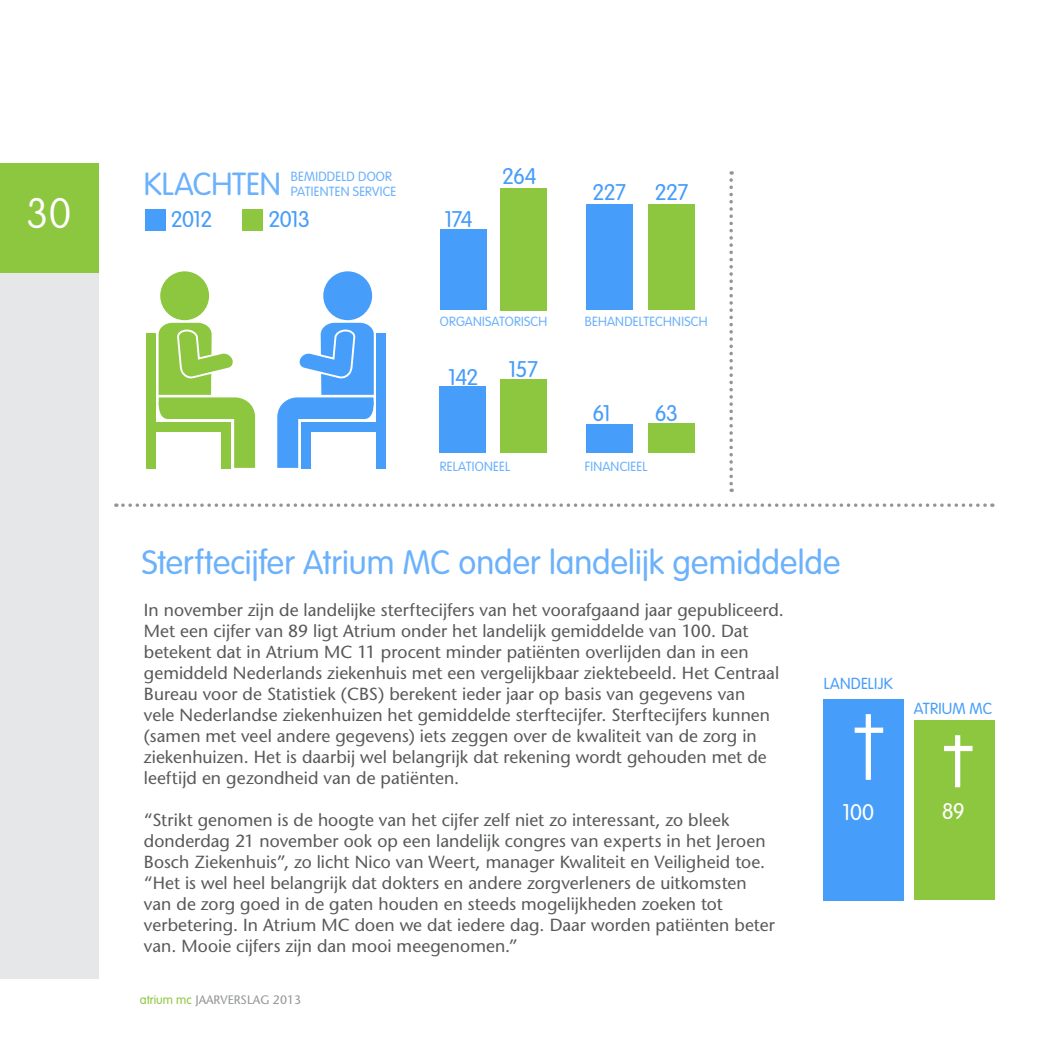
<style>
.page{position:relative;width:1042px;height:1042px;background:#fff}
.page>*{position:absolute;margin:0;border:0;box-sizing:border-box;transform-origin:0 0}
.t1{font:100 42px "VAG Rounded";color:#fff}
.t2{font:300 33.25px "VAG Rounded";letter-spacing:.005em;color:#6bb1fb}
.t3{font:300 31.5px "VAG Rounded";letter-spacing:-.005em;color:#6bb1fb}
.t4{font:300 22.4px "VAG Rounded";letter-spacing:-.035em;color:#469dfa}
.t5{font:300 22.4px "VAG Rounded";color:#fff}
.t6{font:17.5px/21px "Stone Sans";letter-spacing:.005em;color:#58595b}
.t7{font:300 15.75px "VAG Rounded";letter-spacing:.015em;color:#469dfa}
.t8{font:300 13.12px/14.3px "VAG Rounded";letter-spacing:.02em;color:#6bb1fb}
.t9{font:12.25px "Stone Sans";color:#939598}
.s1{font-family:"VAG Rounded";font-weight:300;color:#8dc63f}
</style>
<div class="page">
<div style="left:0;top:273px;width:99px;height:706px;background:#e6e7e8"></div>
<div style="left:0;top:164px;width:99px;height:109px;background:#8dc63f"></div>
<svg style="left:729px;top:171px;width:4px;height:321px"></svg>
<svg style="left:123px;top:503px;width:870px;height:4px"></svg>
<div style="left:160px;top:271px;width:49px;height:49px;background:#8dc63f;border-radius:50%"></div>
<svg style="left:158px;top:323px;width:97px;height:145px"></svg>
<div style="left:147px;top:333px;width:9px;height:135px;background:#8dc63f"></div>
<div style="left:221px;top:422px;width:10px;height:46px;background:#8dc63f"></div>
<div style="left:149px;top:422px;width:81px;height:10px;background:#8dc63f"></div>
<div style="left:323px;top:271px;width:49px;height:49px;background:#469dfa;border-radius:50%"></div>
<svg style="left:277px;top:323px;width:97px;height:145px"></svg>
<div style="left:376px;top:333px;width:10px;height:135px;background:#469dfa"></div>
<div style="left:301px;top:422px;width:10px;height:46px;background:#469dfa"></div>
<div style="left:302px;top:422px;width:81px;height:10px;background:#469dfa"></div>
<div style="left:440px;top:229px;width:46px;height:81px;background:#469dfa"></div>
<div style="left:586px;top:204px;width:47px;height:106px;background:#469dfa"></div>
<div style="left:439px;top:387px;width:46px;height:66px;background:#469dfa"></div>
<div style="left:586px;top:424px;width:47px;height:29px;background:#469dfa"></div>
<div style="left:145px;top:209px;width:20px;height:21px;background:#469dfa"></div>
<div style="left:242px;top:209px;width:21px;height:21px;background:#8dc63f"></div>
<div style="left:500px;top:188px;width:47px;height:122px;background:#8dc63f"></div>
<div style="left:648px;top:204px;width:46px;height:106px;background:#8dc63f"></div>
<div style="left:500px;top:380px;width:47px;height:73px;background:#8dc63f"></div>
<div style="left:648px;top:423px;width:46px;height:30px;background:#8dc63f"></div>
<div style="left:823px;top:699px;width:81px;height:201px;background:#469dfa"></div>
<div style="left:914px;top:720px;width:80px;height:180px;background:#8dc63f"></div>
<div style="left:865px;top:714px;width:6px;height:66px;background:#fff"></div>
<div style="left:854px;top:727px;width:29px;height:6px;background:#fff"></div>
<div style="left:955px;top:735px;width:5px;height:52px;background:#fff"></div>
<div style="left:944px;top:746px;width:28px;height:5px;background:#fff"></div>
<h1 class="t1" style="left:26px;top:189px;width:47px">30</h1>
<h3 class="t3" style="left:144px;top:166px;width:138px">KLACHTEN</h3>
<p class="t8" style="left:291px;top:169px;width:107px">BEMIDDELD DOOR<br>PATIENTEN SERVICE</p>
<p class="t4" style="left:502px;top:163px;width:36px">264</p>
<p class="t4" style="left:592px;top:180px;width:35px">227</p>
<p class="t4" style="left:655px;top:180px;width:35px">227</p>
<p class="t4" style="left:171px;top:207px;width:43px">2012</p>
<p class="t4" style="left:269px;top:207px;width:43px">2013</p>
<p class="t4" style="left:444px;top:206px;width:30px">174</p>
<p class="t8" style="left:440px;top:314px;width:109px">ORGANISATORISCH</p>
<p class="t4" style="left:448px;top:364px;width:32px">142</p>
<p class="t4" style="left:508px;top:357px;width:31px">157</p>
<p class="t8" style="left:440px;top:459px;width:72px">RELATIONEEL</p>
<p class="t8" style="left:585px;top:314px;width:124px">BEHANDELTECHNISCH</p>
<p class="t4" style="left:592px;top:400px;width:20px">61</p>
<p class="t4" style="left:655px;top:400px;width:25px">63</p>
<p class="t8" style="left:585px;top:459px;width:64px">FINANCIEEL</p>
<h2 class="t2" style="left:142px;top:543px;width:700px">Sterftecijfer Atrium MC onder landelijk gemiddelde</h2>
<p class="t6" style="left:144px;top:599px;width:641px">In november zijn de landelijke sterftecijfers van het voorafgaand jaar gepubliceerd.<br>Met een cijfer van 89 ligt Atrium onder het landelijk gemiddelde van 100. Dat betekent dat in Atrium MC 11 procent minder patiënten overlijden dan in een gemiddeld Nederlands ziekenhuis met een vergelijkbaar ziektebeeld. Het Centraal Bureau voor de Statistiek (CBS) berekent ieder jaar op basis van gegevens van<br>vele Nederlandse ziekenhuizen het gemiddelde sterftecijfer. Sterftecijfers kunnen (samen met veel andere gegevens) iets zeggen over de kwaliteit van de zorg in ziekenhuizen. Het is daarbij wel belangrijk dat rekening wordt gehouden met de leeftijd en gezondheid van de patiënten.</p>
<p class="t6" style="left:144px;top:809px;width:632px">“Strikt genomen is de hoogte van het cijfer zelf niet zo interessant, zo bleek donderdag 21 november ook op een landelijk congres van experts in het Jeroen Bosch Ziekenhuis”, zo licht Nico van Weert, manager Kwaliteit en Veiligheid toe. “Het is wel heel belangrijk dat dokters en andere zorgverleners de uitkomsten van de zorg goed in de gaten houden en steeds mogelijkheden zoeken tot verbetering. In Atrium MC doen we dat iedere dag. Daar worden patiënten beter van. Mooie cijfers zijn dan mooi meegenomen.”</p>
<p class="t9" style="left:140px;top:992px;width:163px"><span class="s1">atrium mc</span> JAARVERSLAG 2013</p>
<p class="t7" style="left:823px;top:675px;width:71px">LANDELIJK</p>
<p class="t5" style="left:842px;top:800px;width:33px">100</p>
<p class="t7" style="left:914px;top:699px;width:80px">ATRIUM MC</p>
<p class="t5" style="left:942px;top:799px;width:25px">89</p>
</div>
